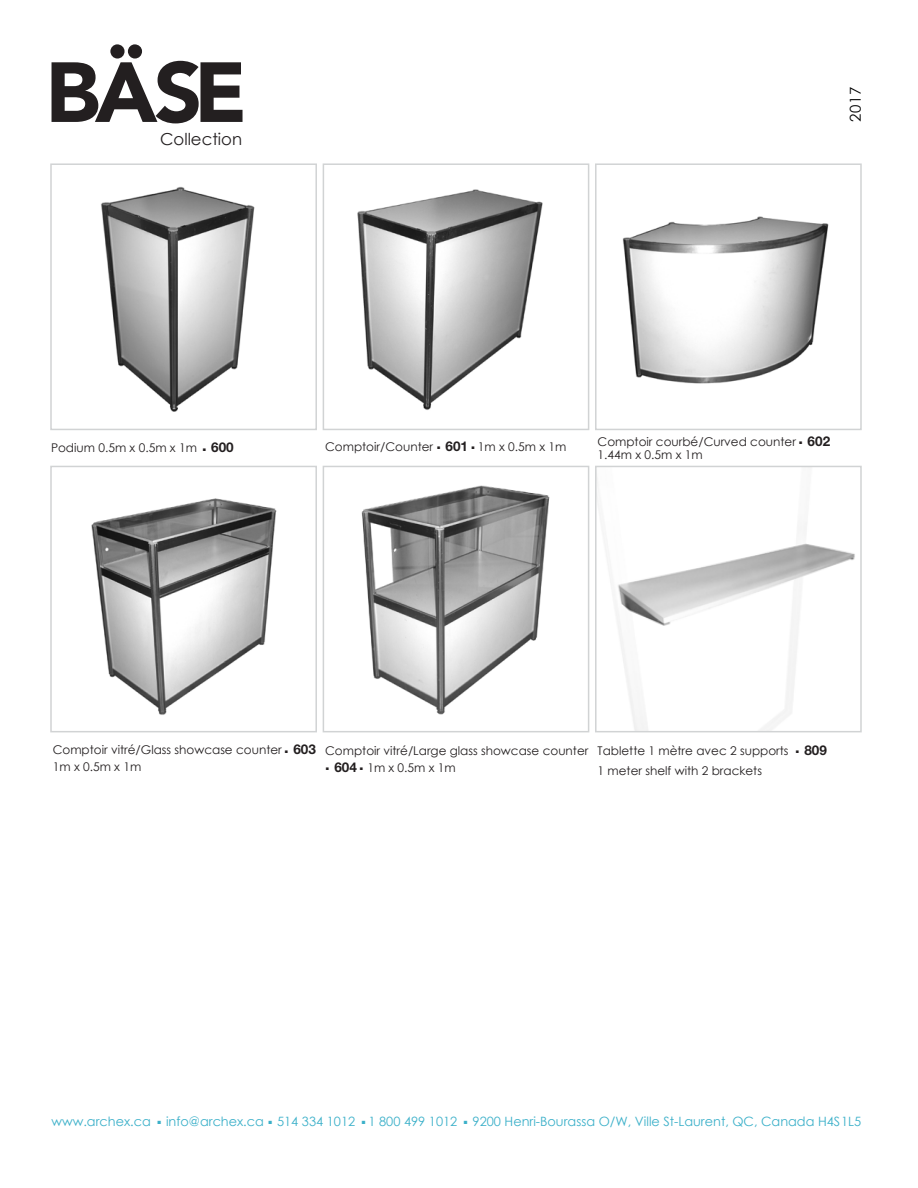
<style>
.page{position:relative;width:918px;height:1188px;background:#fff}
.page>*{position:absolute;margin:0;border:0;box-sizing:border-box;transform-origin:0 0}
.t1{font:16.5px "Century Gothic";color:#231f20}
.t2{font:15px "Century Gothic";color:#000}
.t3{font:700 13.5px "Helvetica Neue LT Std";color:#231f20}
.t4{font:12.9px "Century Gothic";color:#3bb0c9}
.t5{font:12px/13.8px "Century Gothic";color:#231f20}
.s1{font-family:"Helvetica Neue LT Std";font-weight:700;font-size:16.5px}
.s2{font-family:"Helvetica Neue LT Std";font-weight:700;font-size:13.5px}
.s3{font-size:16.5px}
</style>
<div class="page">
<img style="left:616px;top:522px;width:239px;height:207px">
<div style="left:50px;top:163px;width:267px;height:267px;border:2px solid #d1d3d4"></div>
<div style="left:323px;top:163px;width:266px;height:267px;border:2px solid #d1d3d4"></div>
<div style="left:595px;top:163px;width:267px;height:267px;border:2px solid #d1d3d4"></div>
<img style="left:101px;top:187px;width:154px;height:224px">
<div style="left:50px;top:466px;width:267px;height:266px;border:2px solid #d1d3d4"></div>
<img style="left:357px;top:189px;width:186px;height:221px">
<div style="left:323px;top:466px;width:266px;height:266px;border:2px solid #d1d3d4"></div>
<img style="left:622px;top:216px;width:207px;height:168px">
<img style="left:91px;top:498px;width:186px;height:217px">
<div style="left:595px;top:466px;width:267px;height:266px;border:2px solid #d1d3d4"></div>
<img style="left:361px;top:485px;width:189px;height:230px">
<svg style="left:52px;top:44px;width:191px;height:79px"></svg>
<h1 class="t1" style="left:160px;top:128px;width:83px">Collection</h1>
<p class="t2" style="left:846px;top:122px;width:37px;rotate:-90deg">2017</p>
<p class="t5" style="left:51px;top:441px;width:184px">Podium 0.5m x 0.5m x 1m <span class="s1">.</span> <span class="s2">600</span></p>
<p class="t5" style="left:325px;top:439px;width:243px">Comptoir/Counter <span class="s1">.</span> <span class="s2">601</span> <span class="s1">.</span> 1m x 0.5m x 1m</p>
<p class="t5" style="left:598px;top:434px;width:234px">Comptoir courbé/Curved counter <span class="s1">.</span> <span class="s2">602<br></span>1.44m x 0.5m x 1m</p>
<p class="t5" style="left:53px;top:741px;width:265px;line-height:16.8px">Comptoir vitré/Glass showcase counter <span class="s1">.</span> <span class="s2">603<br></span>1m x 0.5m x 1m</p>
<p class="t5" style="left:325px;top:744px;width:265px">Comptoir vitré/Large glass showcase counter</p>
<p class="t3" style="left:325px;top:759px;width:40px"><span class="s3">.</span> 604 <span class="s3">.</span></p>
<p class="t5" style="left:367px;top:760px;width:90px">1m x 0.5m x 1m</p>
<p class="t5" style="left:598px;top:741px;width:231px;line-height:19.8px">Tablette 1 mètre avec 2 supports <sup>.</sup> <span class="s2">809<br></span>1 meter shelf with 2 brackets</p>
<p class="t4" style="left:51px;top:1114px;width:811px">www.archex.ca <sup>.</sup> info@archex.ca <sup>.</sup> 514 334 1012 <sup>.</sup> 1 800 499 1012 <sup>.</sup> 9200 Henri-Bourassa O/W, Ville St-Laurent, QC, Canada H4S1L5</p>
</div>
